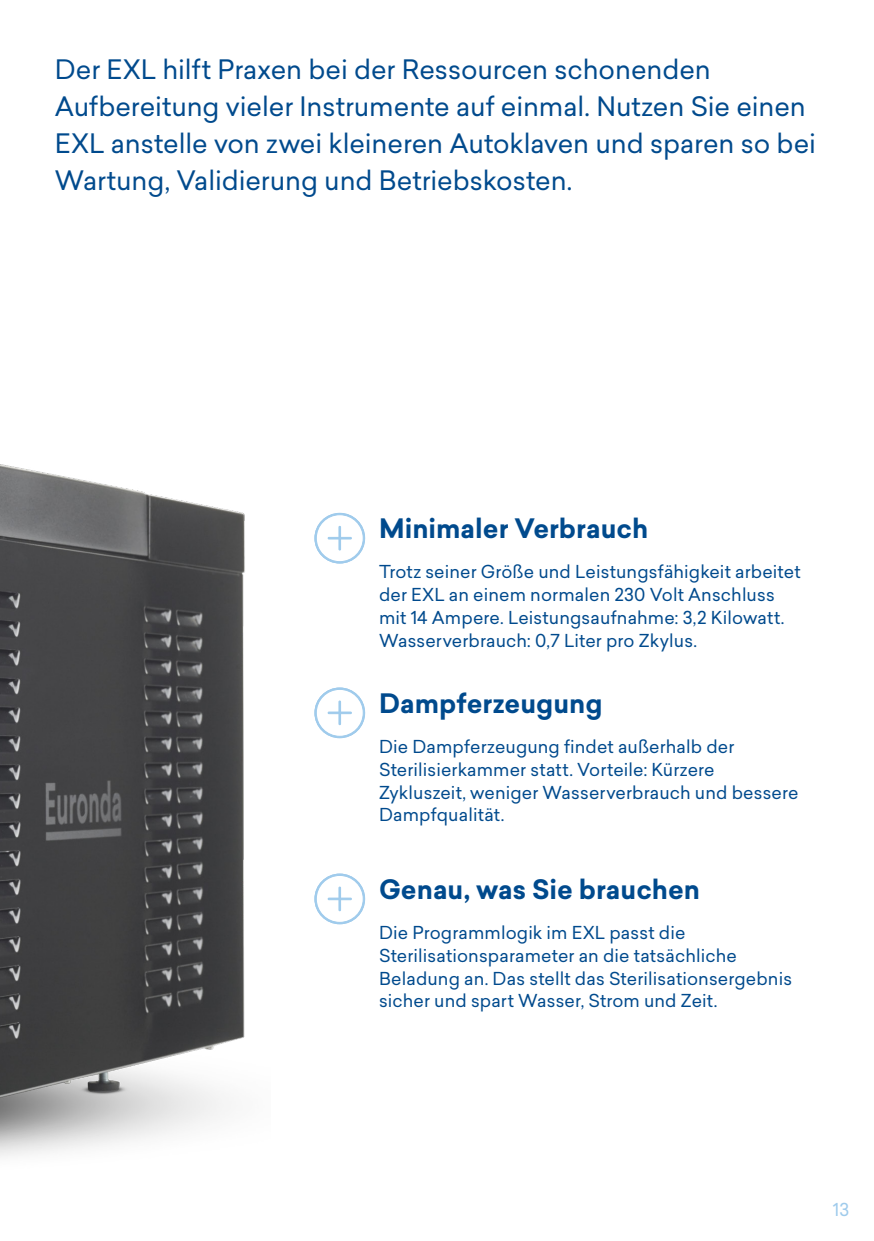
<style>
.page{position:relative;width:874px;height:1241px;background:#fff}
.page>*{position:absolute;margin:0;border:0;box-sizing:border-box;transform-origin:0 0}
.t1{font:26.25px/36.8px "Sailec";letter-spacing:-.005em;color:#004a8d}
.t2{font:700 26.25px "Sailec";color:#004a8d}
.t3{font:17.5px/22.8px "Sailec";letter-spacing:.01em;color:#004a8d}
.t4{font:17.5px "Sailec";color:#9fcbec}
</style>
<div class="page">
<svg style="left:314px;top:512px;width:51px;height:52px"></svg>
<div style="left:338px;top:526px;width:3px;height:24px;border:1px solid #9fcbec"></div>
<div style="left:327px;top:537px;width:24px;height:2px;border:1px solid #9fcbec"></div>
<svg style="left:314px;top:687px;width:51px;height:51px"></svg>
<div style="left:327px;top:711px;width:24px;height:3px;border:1px solid #9fcbec"></div>
<svg style="left:314px;top:873px;width:51px;height:51px"></svg>
<div style="left:327px;top:897px;width:24px;height:3px;border:1px solid #9fcbec"></div>
<img style="left:0;top:464px;width:245px;height:693px">
<p class="t1" style="left:55px;top:51px;width:762px">Der EXL hilft Praxen bei der Ressourcen schonenden Aufbereitung vieler Instrumente auf einmal. Nutzen Sie einen EXL anstelle von zwei kleineren Autoklaven und sparen so bei Wartung, Validierung und Betriebskosten.</p>
<p class="t2" style="left:379px;top:510px;width:271px">Minimaler Verbrauch</p>
<p class="t3" style="left:379px;top:560px;width:423px">Trotz seiner Größe und Leistungsfähigkeit arbeitet der EXL an einem normalen 230 Volt Anschluss mit 14 Ampere. Leistungsaufnahme: 3,2 Kilowatt.<br>Wasserverbrauch: 0,7 Liter pro Zkylus.</p>
<p class="t2" style="left:379px;top:684px;width:225px">Dampferzeugung</p>
<p class="t3" style="left:379px;top:735px;width:421px">Die Dampferzeugung findet außerhalb der Sterilisierkammer statt. Vorteile: Kürzere Zykluszeit, weniger Wasserverbrauch und bessere Dampfqualität.</p>
<p class="t2" style="left:379px;top:870px;width:322px">Genau, was Sie brauchen</p>
<p class="t3" style="left:379px;top:921px;width:414px">Die Programmlogik im EXL passt die Sterilisationsparameter an die tatsächliche Beladung an. Das stellt das Sterilisationsergebnis sicher und spart Wasser, Strom und Zeit.</p>
<p class="t4" style="left:832px;top:1196px;width:18px">13</p>
</div>
